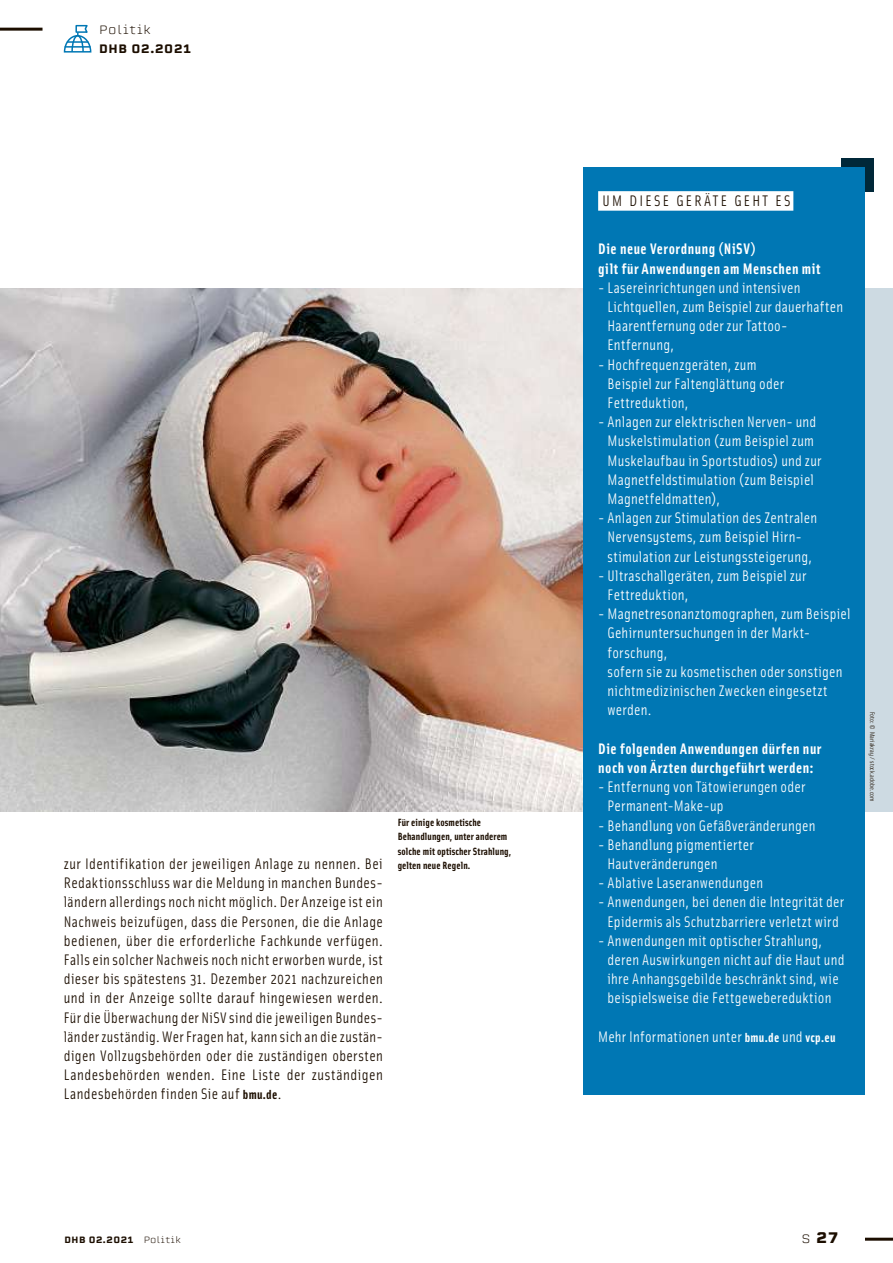
<style>
.page{position:relative;width:893px;height:1263px;background:#fff}
.page>*{position:absolute;margin:0;border:0;box-sizing:border-box;transform-origin:0 0}
.t1{font:15.3px/19.2px "Solex OT";letter-spacing:.02em;color:#fff}
.t2{font:15.3px/19.2px "Solex OT";letter-spacing:.035em;color:#1c0e00;text-align:justify}
.t3{font:700 15.3px/19.2px "Solex OT";letter-spacing:.035em;color:#fff}
.t4{font:15.3px "Solex OT";letter-spacing:.15em;color:#1c0e00}
.t5{font:700 15px "Erbaum";color:#1c0e00}
.t6{font:500 12px "Erbaum";letter-spacing:.06em;color:#1c0e00}
.t7{font:300 12px "Erbaum";letter-spacing:.06em;color:#1c0e00}
.t8{font:700 10.5px/14.4px "Solex OT";letter-spacing:.01em;color:#1c0e00}
.t9{font:500 9px "Erbaum";letter-spacing:.06em;color:#1c0e00}
.t10{font:6.75px "Solex OT";letter-spacing:.01em;color:#1c0e00}
.s1{font-weight:700;font-size:13.2px}
.s2{font-weight:300}
.s3{font-weight:300;font-size:12px}
</style>
<div class="page">
<svg style="left:63px;top:24px;width:29px;height:29px"></svg>
<hr style="left:0;top:28px;width:43px;height:3px;background:#1c0e00">
<hr style="left:865px;top:1238px;width:28px;height:3px;background:#1c0e00">
<div style="left:850px;top:288px;width:43px;height:523px;background:#cddae2"></div>
<div style="left:841px;top:158px;width:33px;height:34px;background:#002839"></div>
<img style="left:0;top:288px;width:583px;height:523px">
<div style="left:583px;top:167px;width:282px;height:927px;background:#0077b4"></div>
<div style="left:598px;top:191px;width:195px;height:20px;background:#fff"></div>
<p class="t7" style="left:99px;top:25px;width:53px">Politik</p>
<p class="t6" style="left:99px;top:44px;width:94px">DHB 02.2021</p>
<p class="t2" style="left:64px;top:855px;width:321px">zur Identifikation der jeweiligen Anlage zu nennen. Bei Redaktionsschluss war die Meldung in manchen Bundes&shy;ländern allerdings noch nichtmöglich.Der Anzeigeist ein Nachweis beizufügen, dass die Personen, die die Anlage bedienen, über die erforderliche Fachkunde verfügen.<br>Fallsein solcherNachweis noch nichterworbenwurde,ist dieser bis spätestens 31. Dezember 2021 nachzureichen und in der Anzeige sollte darauf hingewiesen werden.<br>Für dieÜberwachung derNiSVsinddie jeweiligen Bundes&shy;länderzuständig.WerFragenhat,kann sich an diezustän&shy;digen Vollzugsbehörden oder die zuständigen obersten Landesbehörden wenden. Eine Liste der zuständigen Landesbehörden finden Sie auf <span class="s1">bmu.de</span>.</p>
<p class="t8" style="left:398px;top:816px;width:115px">Für einige kosmetische<br>Behandlungen, unter anderem solche mit optischer Strahlung, gelten neue Regeln.</p>
<p class="t9" style="left:64px;top:1237px;width:118px">DHB 02.2021 <span class="s2">Politik</span></p>
<p class="t4" style="left:602px;top:196px;width:189px">UM DIESE GERÄTE GEHT ES</p>
<p class="t3" style="left:598px;top:241px;width:224px">Die neue Verordnung (NiSV)<br>gilt für Anwendungen am Menschen mit</p>
<p class="t1" style="left:607px;top:279px;width:237px;text-indent:-9px">- Lasereinrichtungen und intensiven<br>Lichtquellen, zum Beispiel zur dauerhaften<br>Haarentfernung oder zur Tattoo-<br>Entfernung,</p>
<p class="t1" style="left:607px;top:356px;width:178px;text-indent:-9px">- Hochfrequenzgeräten, zum<br>Beispiel zur Faltenglättung oder<br>Fettreduktion,</p>
<p class="t1" style="left:607px;top:414px;width:215px;text-indent:-9px">- Anlagen zur elektrischen Nerven- und Muskelstimulation (zum Beispiel zum Muskelaufbau in Sportstudios) und zur Magnetfeldstimulation (zum Beispiel Magnetfeldmatten),</p>
<p class="t1" style="left:598px;top:510px;width:221px;text-align:center">- Anlagen zur Stimulation des Zentralen<br>Nervensystems, zum Beispiel Hirn&shy;stimulation zur Leistungssteigerung,</p>
<p class="t1" style="left:607px;top:567px;width:200px;text-indent:-9px">- Ultraschallgeräten, zum Beispiel zur<br>Fettreduktion,</p>
<p class="t1" style="left:607px;top:606px;width:244px;text-indent:-9px">- Magnetresonanztomographen, zum Beispiel<br>Gehirnuntersuchungen in der Markt&shy;forschung,<br>sofern sie zu kosmetischen oder sonstigen nichtmedizinischen Zwecken eingesetzt werden.</p>
<p class="t3" style="left:598px;top:740px;width:225px">Die folgenden Anwendungen dürfen nur noch von Ärzten durchgeführt werden:</p>
<p class="t1" style="left:607px;top:779px;width:199px;text-indent:-9px">- Entfernung von Tätowierungen oder<br>Permanent-Make-up</p>
<p class="t1" style="left:598px;top:817px;width:219px">- Behandlung von Gefäßveränderungen</p>
<p class="t1" style="left:607px;top:836px;width:148px;text-indent:-9px">- Behandlung pigmentierter<br>Hautveränderungen</p>
<p class="t1" style="left:598px;top:875px;width:166px">- Ablative Laseranwendungen</p>
<p class="t1" style="left:598px;top:894px;width:247px;text-align:center">- Anwendungen, bei denen die Integrität der<br>Epidermis als Schutzbarriere verletzt wird</p>
<p class="t1" style="left:607px;top:932px;width:238px;text-indent:-9px">- Anwendungen mit optischer Strahlung, deren Auswirkungen nicht auf die Haut und ihre Anhangsgebilde beschränkt sind, wie beispielsweise die Fettgewebereduktion</p>
<p class="t1" style="left:598px;top:1028px;width:239px">Mehr Informationen unter <span class="s1">bmu.de</span> und <span class="s1">vcp.eu</span></p>
<p class="t10" style="left:875px;top:711px;width:92px;rotate:90deg">Foto: © Mariakray / stock.adobe.com</p>
<p class="t5" style="left:802px;top:1233px;width:38px"><span class="s3">S</span> 27</p>
</div>
